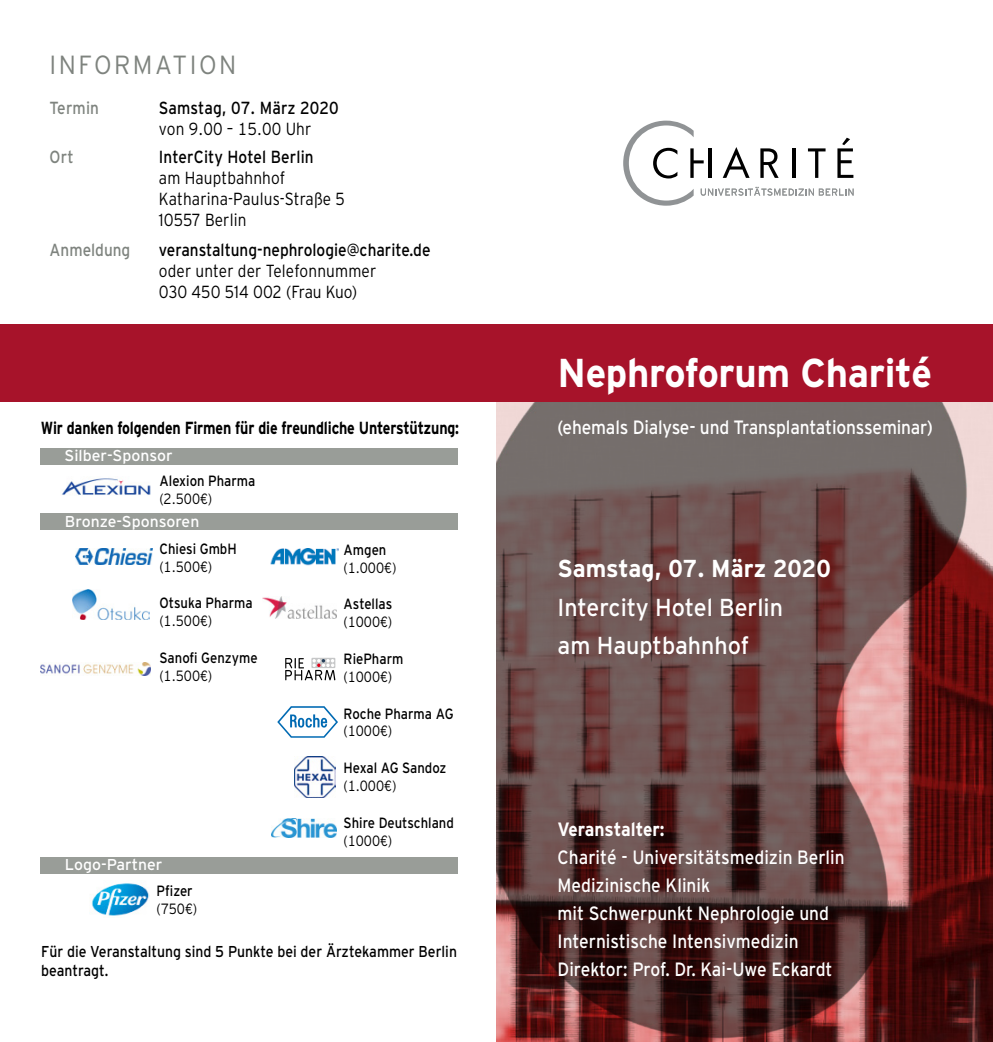
<style>
.page{position:relative;width:993px;height:1042px;background:#fff}
.page>*{position:absolute;margin:0;border:0;box-sizing:border-box;transform-origin:0 0}
.t1{font:700 40.25px "Interstate";letter-spacing:-.01em;color:#fff;scale:.95 1}
.t2{font:300 26.25px "Interstate";letter-spacing:.1em;color:#7e837e;scale:.95 1}
.t3{font:24.5px/38.5px "Interstate Tab";color:#fff;scale:.95 1}
.t4{font:700 24.5px "Interstate Tab";color:#fff;scale:.95 1}
.t5{font:19.25px/28px "Interstate";color:#fff;scale:.9 1}
.t6{font:700 19.25px "Interstate";color:#fff;scale:.9 1}
.t7{font:300 17.5px/21px "Interstate";letter-spacing:.01em;color:#000;scale:.88 1}
.t8{font:17.5px "Interstate";color:#000;scale:.88 1}
.t9{font:700 17.5px "Interstate";letter-spacing:-.01em;color:#000;scale:.81 1}
.t10{font:17.5px "Interstate Tab";letter-spacing:.01em;color:#000;scale:.88 1}
.t11{font:17.5px "Interstate";color:#7e837e;scale:.88 1}
.t12{font:300 17.5px "Interstate Tab";letter-spacing:.01em;color:#000;scale:.88 1}
.t13{font:15.75px/18.9px "Interstate";color:#000;scale:.89 1}
.t14{font:15.75px "Interstate";color:#fff}
.t15{font:14.88px "Interstate";color:#000;scale:.88 1}
.t16{font:300 14.88px "Interstate Tab";color:#000;scale:.88 1}
</style>
<div class="page">
<img style="left:975px;top:402px;width:17px;height:640px">
<img style="left:496px;top:402px;width:479px;height:640px">
<img style="left:90px;top:883px;width:59px;height:33px">
<svg style="left:623px;top:121px;width:230px;height:85px"></svg>
<div style="left:0;top:324px;width:992px;height:78px;background:#a7132a"></div>
<svg style="left:285px;top:658px;width:50px;height:22px"></svg>
<img style="left:75px;top:548px;width:77px;height:16px">
<img style="left:294px;top:756px;width:41px;height:41px">
<img style="left:72px;top:590px;width:77px;height:29px">
<svg style="left:277px;top:706px;width:61px;height:32px"></svg>
<img style="left:271px;top:819px;width:65px;height:19px">
<img style="left:262px;top:596px;width:74px;height:22px">
<img style="left:270px;top:548px;width:68px;height:18px">
<img style="left:40px;top:662px;width:110px;height:13px">
<img style="left:61px;top:478px;width:89px;height:17px">
<div style="left:40px;top:449px;width:417px;height:16px;background:#999d98"></div>
<div style="left:40px;top:513px;width:417px;height:17px;background:#999d98"></div>
<div style="left:40px;top:857px;width:417px;height:16px;background:#999d98"></div>
<h2 class="t2" style="left:50px;top:50px;width:198px">INFORMATION</h2>
<p class="t11" style="left:50px;top:98px;width:58px">Termin</p>
<p class="t10" style="left:159px;top:98px;width:206px">Samstag, 07. März 2020</p>
<p class="t12" style="left:159px;top:119px;width:175px">von 9.00 – 15.00 Uhr</p>
<p class="t11" style="left:50px;top:147px;width:29px">Ort</p>
<p class="t8" style="left:159px;top:147px;width:177px">InterCity Hotel Berlin</p>
<p class="t7" style="left:159px;top:167px;width:213px">am Hauptbahnhof<br>Katharina-Paulus-Straße 5<br>10557 Berlin</p>
<p class="t11" style="left:50px;top:240px;width:93px">Anmeldung</p>
<p class="t8" style="left:159px;top:240px;width:310px">veranstaltung-nephrologie@charite.de</p>
<p class="t7" style="left:159px;top:260px;width:248px">oder unter der Telefonnummer<br>030 450 514 002 (Frau Kuo)</p>
<p class="t9" style="left:41px;top:418px;width:518px">Wir danken folgenden Firmen für die freundliche Unterstützung:</p>
<p class="t14" style="left:65px;top:447px;width:109px">Silber-Sponsor</p>
<p class="t15" style="left:159px;top:473px;width:110px">Alexion Pharma</p>
<p class="t16" style="left:159px;top:491px;width:61px">(2.500€)</p>
<p class="t15" style="left:159px;top:540px;width:89px">Chiesi GmbH</p>
<p class="t16" style="left:159px;top:558px;width:61px">(1.500€)</p>
<p class="t15" style="left:159px;top:595px;width:107px">Otsuka Pharma</p>
<p class="t16" style="left:159px;top:612px;width:61px">(1.500€)</p>
<p class="t15" style="left:159px;top:649px;width:113px">Sanofi Genzyme</p>
<p class="t16" style="left:159px;top:667px;width:61px">(1.500€)</p>
<p class="t14" style="left:65px;top:512px;width:136px">Bronze-Sponsoren</p>
<p class="t14" style="left:65px;top:855px;width:99px">Logo-Partner</p>
<p class="t15" style="left:156px;top:882px;width:43px">Pfizer</p>
<p class="t16" style="left:156px;top:900px;width:48px">(750€)</p>
<p class="t15" style="left:343px;top:541px;width:50px">Amgen</p>
<p class="t16" style="left:343px;top:559px;width:61px">(1.000€)</p>
<p class="t15" style="left:343px;top:596px;width:57px">Astellas</p>
<p class="t16" style="left:343px;top:613px;width:57px">(1000€)</p>
<p class="t15" style="left:343px;top:650px;width:69px">RiePharm</p>
<p class="t16" style="left:343px;top:668px;width:57px">(1000€)</p>
<p class="t15" style="left:343px;top:705px;width:126px">Roche Pharma AG</p>
<p class="t16" style="left:343px;top:723px;width:57px">(1000€)</p>
<p class="t15" style="left:343px;top:759px;width:118px">Hexal AG Sandoz</p>
<p class="t16" style="left:343px;top:777px;width:61px">(1.000€)</p>
<p class="t15" style="left:343px;top:814px;width:127px">Shire Deutschland</p>
<p class="t16" style="left:343px;top:832px;width:57px">(1000€)</p>
<p class="t13" style="left:41px;top:941px;width:468px">Für die Veranstaltung sind 5 Punkte bei der Ärztekammer Berlin beantragt.</p>
<h1 class="t1" style="left:557px;top:350px;width:396px">Nephroforum Charité</h1>
<p class="t5" style="left:557px;top:413px;width:418px">(ehemals Dialyse- und Transplantationsseminar)</p>
<p class="t4" style="left:557px;top:555px;width:289px">Samstag, 07. März 2020</p>
<p class="t3" style="left:557px;top:588px;width:239px">Intercity Hotel Berlin am Hauptbahnhof</p>
<p class="t6" style="left:557px;top:818px;width:120px">Veranstalter:</p>
<p class="t5" style="left:557px;top:842px;width:320px">Charité - Universitätsmedizin Berlin<br>Medizinische Klinik<br>mit Schwerpunkt Nephrologie und<br>Internistische Intensivmedizin<br>Direktor: Prof. Dr. Kai-Uwe Eckardt</p>
</div>
